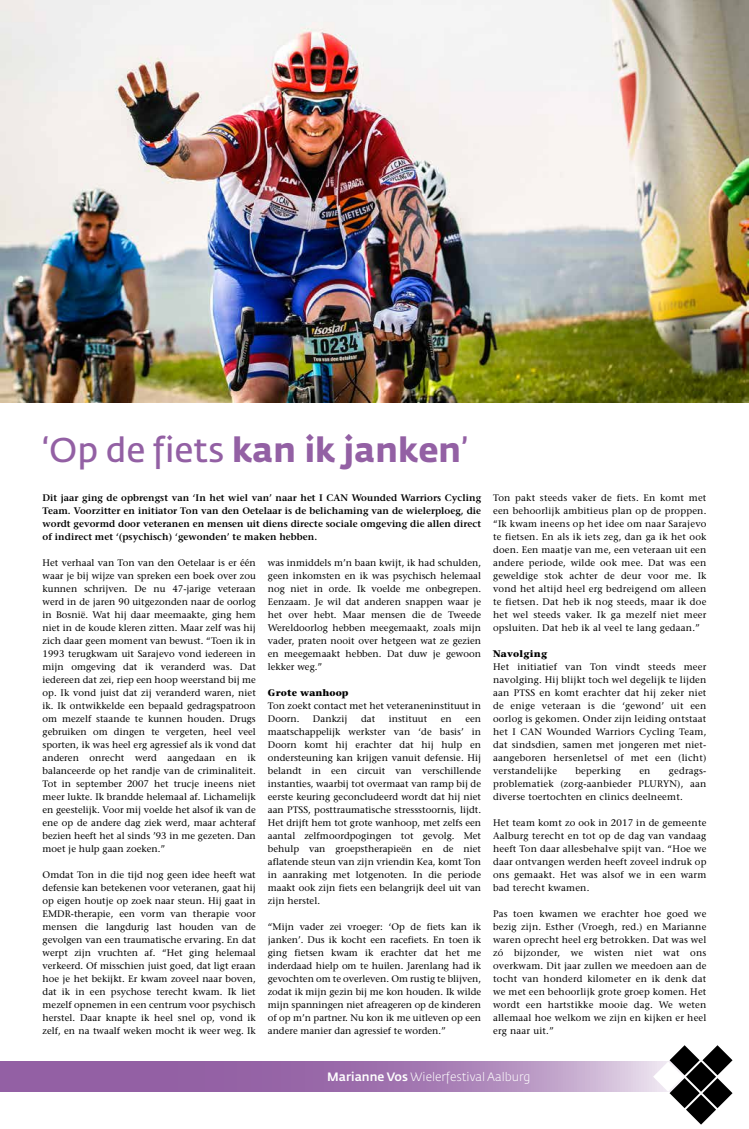
<style>
.page{position:relative;width:749px;height:1129px;background:#fff}
.page>*{position:absolute;margin:0;border:0;box-sizing:border-box;transform-origin:0 0}
.t1{font:600 34px "Fedra Sans Std";color:#9360a4}
.t2{font:300 12px "Fedra Sans Std";color:#fff}
.t3{font:500 9.5px/13px "Stone Serif Std";letter-spacing:.005em;color:#000;text-align:justify}
.t4{font:600 9.5px/13px "Stone Serif Std";letter-spacing:.005em;color:#000;text-align:justify}
.t5{font:700 9.5px "Stone Serif Std";letter-spacing:.005em;color:#000}
.s1{font-weight:700}
.s2{font-family:"Fedra Sans Degroot";font-weight:400}
</style>
<div class="page">
<img style="left:0;top:1px;width:748px;height:402px">
<svg style="left:0;top:1061px;width:653px;height:30px;background:#a47ab2"></svg>
<svg style="left:653px;top:1045px;width:80px;height:79px"></svg>
<h1 class="t1" style="left:43px;top:429px;width:427px">‘Op de fiets <span class="s1">kan ik janken</span>’</h1>
<p class="t4" style="left:43px;top:491px;width:440px">Dit jaar ging de opbrengst van ‘In het wiel van’ naar het I CAN Wounded Warriors Cycling Team. Voorzitter en initiator Ton van den Oetelaar is de belichaming van de wielerploeg, die wordt gevormd door veteranen en mensen uit diens directe sociale omgeving die allen direct of indirect met ‘(psychisch) ‘gewonden’ te maken hebben.</p>
<p class="t3" style="left:43px;top:556px;width:215px">Het verhaal van Ton van den Oetelaar is er één waar je bij wijze van spreken een boek over zou kunnen schrijven. De nu 47-jarige veteraan werd in de jaren 90 uitgezonden naar de oorlog in Bosnië. Wat hij daar meemaakte, ging hem niet in de koude kleren zitten. Maar zelf was hij zich daar geen moment van bewust. “Toen ik in 1993 terugkwam uit Sarajevo vond iedereen in mijn omgeving dat ik veranderd was. Dat iedereen dat zei, riep een hoop weerstand bij me op. Ik vond juist dat zij veranderd waren, niet ik. Ik ontwikkelde een bepaald gedragspatroon om mezelf staande te kunnen houden. Drugs gebruiken om dingen te vergeten, heel veel sporten, ik was heel erg agressief als ik vond dat anderen onrecht werd aangedaan en ik balanceerde op het randje van de criminaliteit.<br>Tot in september 2007 het trucje ineens niet meer lukte. Ik brandde helemaal af. Lichamelijk en geestelijk. Voor mij voelde het alsof ik van de ene op de andere dag ziek werd, maar achteraf bezien heeft het al sinds ’93 in me gezeten. Dan moet je hulp gaan zoeken.”</p>
<p class="t3" style="left:43px;top:868px;width:215px">Omdat Ton in die tijd nog geen idee heeft wat defensie kan betekenen voor veteranen, gaat hij op eigen houtje op zoek naar steun. Hij gaat in EMDR-therapie, een vorm van therapie voor mensen die langdurig last houden van de gevolgen van een traumatische ervaring. En dat werpt zijn vruchten af. “Het ging helemaal verkeerd. Of misschien juist goed, dat ligt eraan hoe je het bekijkt. Er kwam zoveel naar boven, dat ik in een psychose terecht kwam. Ik liet mezelf opnemen in een centrum voor psychisch herstel. Daar knapte ik heel snel op, vond ik zelf, en na twaalf weken mocht ik weer weg. Ik</p>
<p class="t3" style="left:268px;top:556px;width:215px">was inmiddels m’n baan kwijt, ik had schulden, geen inkomsten en ik was psychisch helemaal nog niet in orde. Ik voelde me onbegrepen.<br>Eenzaam. Je wil dat anderen snappen waar je het over hebt. Maar mensen die de Tweede Wereldoorlog hebben meegemaakt, zoals mijn vader, praten nooit over hetgeen wat ze gezien en meegemaakt hebben. Dat duw je gewoon lekker weg.”</p>
<p class="t5" style="left:268px;top:686px;width:82px">Grote wanhoop</p>
<p class="t3" style="left:268px;top:699px;width:215px">Ton zoekt contact met het veteraneninstituut in<br>Doorn.</p>
<p class="t3" style="left:313px;top:712px;width:36px">Dankzij</p>
<p class="t3" style="left:361px;top:712px;width:16px">dat</p>
<p class="t3" style="left:388px;top:712px;width:40px">instituut</p>
<p class="t3" style="left:440px;top:712px;width:12px">en</p>
<p class="t3" style="left:268px;top:712px;width:215px;text-indent:197px">een maatschappelijk werkster van ‘de basis’ in Doorn komt hij erachter dat hij hulp en ondersteuning kan krijgen vanuit defensie. Hij belandt in een circuit van verschillende instanties, waarbij tot overmaat van ramp bij de eerste keuring geconcludeerd wordt dat hij niet aan PTSS, posttraumatische stressstoornis, lijdt.<br>Het drijft hem tot grote wanhoop, met zelfs een aantal zelfmoordpogingen tot gevolg. Met behulp van groepstherapieën en de niet aflatende steun van zijn vriendin Kea, komt Ton in aanraking met lotgenoten. In die periode maakt ook zijn fiets een belangrijk deel uit van zijn herstel.</p>
<p class="t3" style="left:268px;top:920px;width:215px">“Mijn vader zei vroeger: ‘Op de fiets kan ik janken’. Dus ik kocht een racefiets. En toen ik ging fietsen kwam ik erachter dat het me inderdaad hielp om te huilen. Jarenlang had ik gevochten om te overleven. Om rustig te blijven, zodat ik mijn gezin bij me kon houden. Ik wilde mijn spanningen niet afreageren op de kinderen of op m’n partner. Nu kon ik me uitleven op een andere manier dan agressief te worden.”</p>
<p class="t3" style="left:493px;top:491px;width:215px">Ton pakt steeds vaker de fiets. En komt met een behoorlijk ambitieus plan op de proppen. “Ik kwam ineens op het idee om naar Sarajevo te fietsen. En als ik iets zeg, dan ga ik het ook doen. Een maatje van me, een veteraan uit een andere periode, wilde ook mee. Dat was een geweldige stok achter de deur voor me. Ik vond het altijd heel erg bedreigend om alleen te fietsen. Dat heb ik nog steeds, maar ik doe het wel steeds vaker. Ik ga mezelf niet meer opsluiten. Dat heb ik al veel te lang gedaan.”</p>
<p class="t5" style="left:493px;top:647px;width:56px">Navolging</p>
<p class="t3" style="left:493px;top:659px;width:215px">Het initiatief van Ton vindt steeds meer navolging. Hij blijkt toch wel degelijk te lijden aan PTSS en komt erachter dat hij zeker niet de enige veteraan is die ‘gewond’ uit een oorlog is gekomen. Onder zijn leiding ontstaat het I CAN Wounded Warriors Cycling Team, dat sindsdien, samen met jongeren met niet&shy;aangeboren hersenletsel of met een (licht) verstandelijke</p>
<p class="t3" style="left:493px;top:763px;width:215px;text-indent:176px">gedrags&shy;problematiek (zorg-aanbieder PLURYN), aan diverse toertochten en clinics deelneemt.</p>
<p class="t3" style="left:493px;top:815px;width:215px">Het team komt zo ook in 2017 in de gemeente Aalburg terecht en tot op de dag van vandaag heeft Ton daar allesbehalve spijt van. “Hoe we daar ontvangen werden heeft zoveel indruk op ons gemaakt. Het was alsof we in een warm bad terecht kwamen.</p>
<p class="t3" style="left:493px;top:906px;width:215px">Pas toen kwamen we erachter hoe goed we bezig zijn. Esther (Vroegh, red.) en Marianne waren oprecht heel erg betrokken. Dat was wel zó bijzonder, we wisten niet wat ons overkwam. Dit jaar zullen we meedoen aan de tocht van honderd kilometer en ik denk dat we met een behoorlijk grote groep komen. Het wordt een hartstikke mooie dag. We weten allemaal hoe welkom we zijn en kijken er heel erg naar uit.”</p>
<p class="t3" style="left:575px;top:763px;width:47px">beperking</p>
<p class="t3" style="left:639px;top:763px;width:13px">en</p>
<p class="t2" style="left:327px;top:1069px;width:205px"><span class="s2">Marianne Vos</span> Wielerfestival Aalburg</p>
</div>
